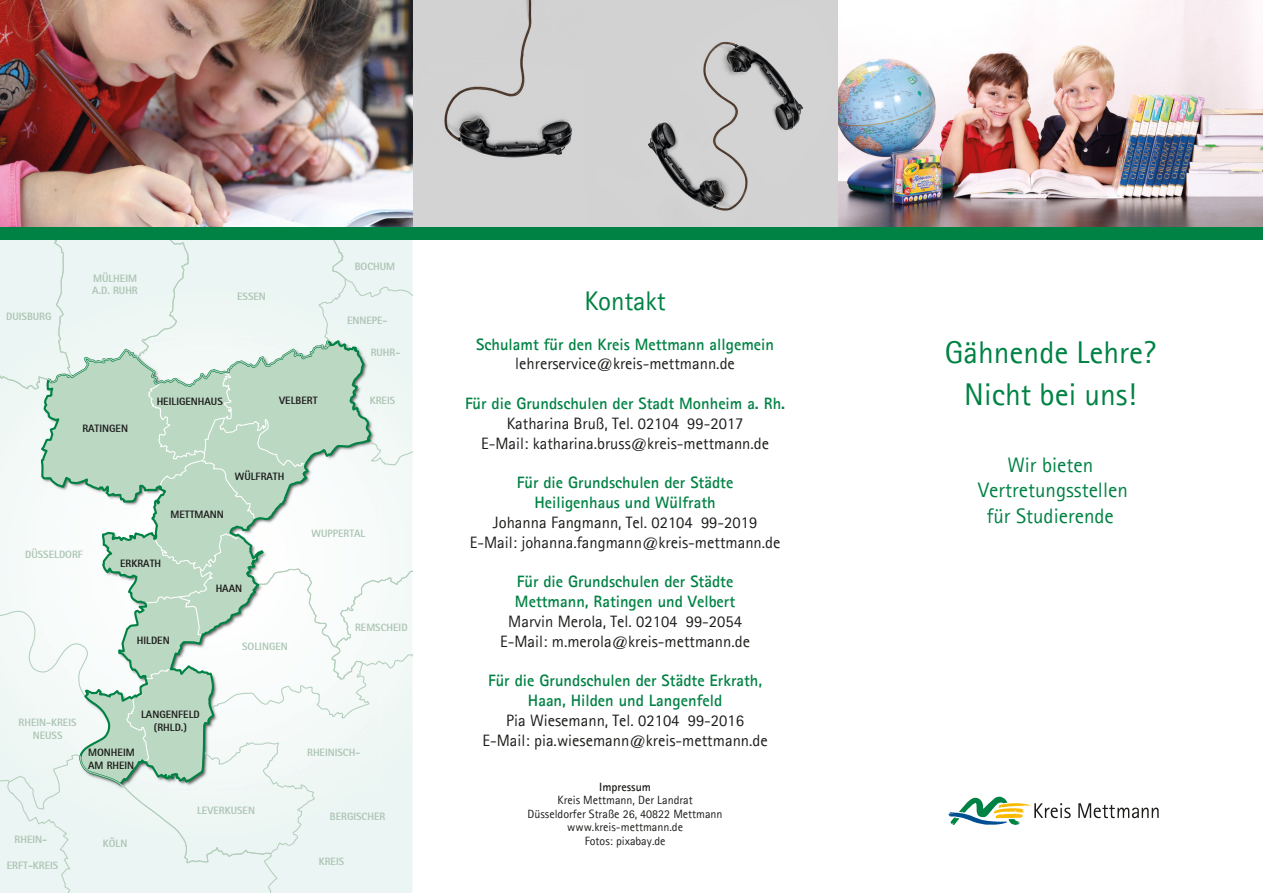
<style>
.page{position:relative;width:1263px;height:893px;background:#fff}
.page>*{position:absolute;margin:0;border:0;box-sizing:border-box;transform-origin:0 0}
.t1{font:31.5px/42px "Agfa Rotis Sans Serif";color:#008244;text-align:center}
.t2{font:27px "Agfa Rotis Sans Serif";letter-spacing:-.005em;color:#008244}
.t3{font:21px/25.2px "Agfa Rotis Sans Serif";color:#008244;text-align:center}
.t4{font:16.5px/19.8px "Agfa Rotis Sans Serif";color:#1d1d1b;text-align:center}
.t5{font:700 16.5px/19.8px "Agfa Rotis Sans Serif";color:#008244;text-align:center}
.t6{font:12px/13.5px "Agfa Rotis Sans Serif";color:#1d1d1b;text-align:center}
.t7{font:800 10.5px/12.6px "Agfa Rotis Sans Serif";color:#adc5b5;text-align:center}
.t8{font:800 10.5px/12.6px "Agfa Rotis Sans Serif";color:#1d1d1b}
.s1{font-weight:400;color:#1d1d1b}
.s2{font-weight:700;color:#008244}
.s3{font-weight:700}
</style>
<div class="page">
<svg style="left:948px;top:797px;width:123px;height:28px"></svg>
<svg style="left:1078px;top:803px;width:81px;height:15px"></svg>
<img style="left:0;top:0;width:1263px;height:227px">
<div style="left:7px;top:864px;width:344px;height:29px;background:#ebf5f3"></div>
<svg style="left:0;top:240px;width:412px;height:624px"></svg>
<div style="left:0;top:227px;width:1263px;height:13px;background:#008244"></div>
<p class="t7" style="left:6px;top:310px;width:47px">DUISBURG</p>
<p class="t7" style="left:93px;top:272px;width:45px">MÜLHEIM</p>
<p class="t7" style="left:92px;top:284px;width:47px">A.D. RUHR</p>
<p class="t7" style="left:237px;top:290px;width:30px">ESSEN</p>
<p class="t7" style="left:355px;top:260px;width:42px">BOCHUM</p>
<p class="t7" style="left:347px;top:314px;width:42px">ENNEPE-</p>
<p class="t7" style="left:371px;top:346px;width:31px">RUHR-</p>
<p class="t8" style="left:82px;top:422px;width:47px">RATINGEN</p>
<p class="t8" style="left:157px;top:395px;width:68px">HEILIGENHAUS</p>
<p class="t8" style="left:279px;top:394px;width:40px">VELBERT</p>
<p class="t7" style="left:370px;top:394px;width:27px">KREIS</p>
<p class="t7" style="left:25px;top:548px;width:59px">DÜSSELDORF</p>
<p class="t8" style="left:235px;top:470px;width:51px">WÜLFRATH</p>
<p class="t8" style="left:170px;top:508px;width:55px">METTMANN</p>
<p class="t8" style="left:120px;top:557px;width:43px">ERKRATH</p>
<p class="t7" style="left:312px;top:527px;width:55px">WUPPERTAL</p>
<p class="t8" style="left:137px;top:634px;width:34px">HILDEN</p>
<p class="t8" style="left:216px;top:582px;width:28px">HAAN</p>
<p class="t7" style="left:242px;top:640px;width:47px">SOLINGEN</p>
<p class="t7" style="left:355px;top:621px;width:54px">REMSCHEID</p>
<p class="t7" style="left:19px;top:716px;width:59px">RHEIN-KREIS<br>NEUSS</p>
<p class="t8" style="left:141px;top:708px;width:60px;text-align:center">LANGENFELD (RHLD.)</p>
<p class="t8" style="left:88px;top:746px;width:48px">MONHEIM<br>AM RHEIN</p>
<p class="t7" style="left:15px;top:833px;width:34px">RHEIN-</p>
<p class="t7" style="left:7px;top:859px;width:53px">ERFT-KREIS</p>
<p class="t7" style="left:103px;top:837px;width:26px">KÖLN</p>
<p class="t7" style="left:197px;top:804px;width:59px">LEVERKUSEN</p>
<p class="t7" style="left:307px;top:746px;width:55px">RHEINISCH-</p>
<p class="t7" style="left:330px;top:810px;width:57px">BERGISCHER</p>
<p class="t7" style="left:319px;top:855px;width:27px">KREIS</p>
<p class="t2" style="left:584px;top:285px;width:83px">Kontakt</p>
<p class="t5" style="left:476px;top:334px;width:299px">Schulamt für den Kreis Mettmann allgemein <span class="s1">lehrerservice@kreis-mettmann.de</span></p>
<p class="t4" style="left:465px;top:393px;width:322px"><span class="s2">Für die Grundschulen der Stadt Monheim a. Rh.<br></span>Katharina Bruß, Tel. 02104 99-2017<br>E-Mail: katharina.bruss@kreis-mettmann.de</p>
<p class="t4" style="left:470px;top:472px;width:312px"><span class="s2">Für die Grundschulen der Städte<br>Heiligenhaus und Wülfrath<br></span>Johanna Fangmann, Tel. 02104 99-2019<br>E-Mail: johanna.fangmann@kreis-mettmann.de</p>
<p class="t4" style="left:500px;top:571px;width:251px"><span class="s2">Für die Grundschulen der Städte Mettmann, Ratingen und Velbert </span>Marvin Merola, Tel. 02104 99-2054<br>E-Mail: m.merola@kreis-mettmann.de</p>
<p class="t4" style="left:482px;top:670px;width:287px"><span class="s2">Für die Grundschulen der Städte Erkrath, Haan, Hilden und Langenfeld<br></span>Pia Wiesemann, Tel. 02104 99-2016<br>E-Mail: pia.wiesemann@kreis-mettmann.de</p>
<p class="t6" style="left:528px;top:780px;width:197px"><span class="s3">Impressum<br></span>Kreis Mettmann, Der Landrat<br>Düsseldorfer Straße 26, 40822 Mettmann www.kreis-mettmann.de<br>Fotos: pixabay.de</p>
<h1 class="t1" style="left:945px;top:331px;width:213px">Gähnende Lehre?<br>Nicht bei uns!</h1>
<h1 class="t3" style="left:978px;top:452px;width:151px">Wir bieten<br>Vertretungsstellen für Studierende</h1>
</div>
